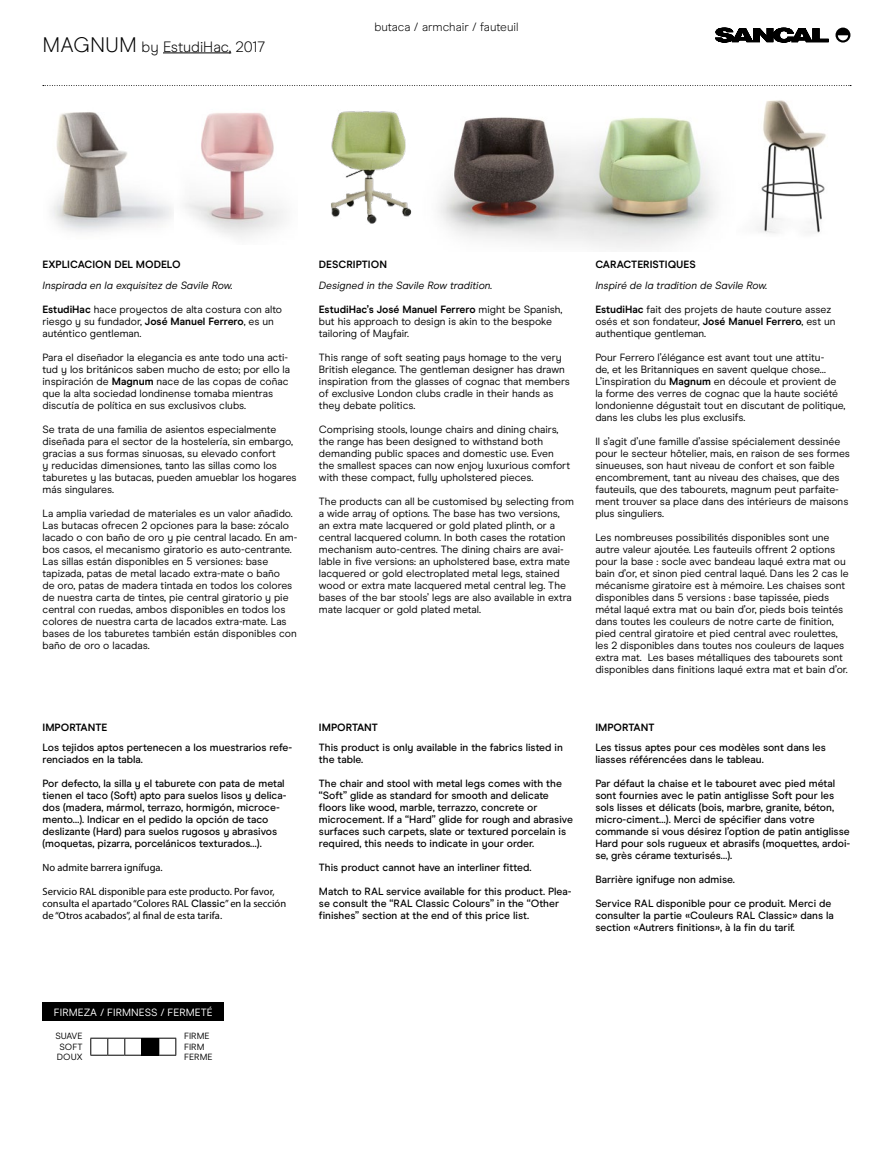
<style>
.page{position:relative;width:893px;height:1149px;background:#fff}
.page>*{position:absolute;margin:0;border:0;box-sizing:border-box;transform-origin:0 0}
.t1{font:300 15px "Modern Era";color:#000}
.t2{font:300 12px "Modern Era";color:#000}
.t3{font:10.5px/12px "Modern Era";color:#000}
.t4{font:500 10.5px/12px "Modern Era";color:#000}
.t5{font:10.5px/12px "Myriad Pro";color:#000}
.t6{font:italic 10.5px "Modern Era";color:#000}
.t7{font:700 10.5px "Modern Era";color:#000}
.t8{font:10.5px "Modern Era";color:#fff}
.t9{font:9px/10.5px "Modern Era";color:#000;text-align:justify}
.s1{font-size:21px}
.s2{font-weight:700}
.s3{font-family:"Modern Era";font-weight:500}
</style>
<div class="page">
<svg style="left:835px;top:28px;width:15px;height:15px"></svg>
<svg style="left:715px;top:28px;width:114px;height:15px"></svg>
<svg style="left:43px;top:85px;width:808px;height:1px"></svg>
<hr style="left:163px;top:52px;width:68px;height:1px;background:#000">
<div style="left:43px;top:1002px;width:181px;height:18px;background:#000"></div>
<svg style="left:90px;top:1037px;width:86px;height:18px"></svg>
<img style="left:438px;top:117px;width:278px;height:132px">
<img style="left:331px;top:111px;width:81px;height:113px">
<img style="left:51px;top:112px;width:122px;height:121px">
<img style="left:185px;top:113px;width:100px;height:126px">
<img style="left:757px;top:100px;width:69px;height:134px">
<h1 class="t1" style="left:43px;top:38px;width:224px"><span class="s1">MAGNUM</span> by EstudiHac, 2017</h1>
<p class="t2" style="left:374px;top:20px;width:146px">butaca / armchair / fauteuil</p>
<p class="t7" style="left:43px;top:258px;width:140px">EXPLICACION DEL MODELO</p>
<p class="t6" style="left:43px;top:279px;width:192px">Inspirada en la exquisitez de Savile Row.</p>
<p class="t3" style="left:43px;top:303px;width:241px"><span class="s2">EstudiHac</span> hace proyectos de alta costura con alto riesgo y su fundador, <span class="s2">José Manuel Ferrero</span>, es un auténtico gentleman.</p>
<p class="t3" style="left:43px;top:351px;width:249px">Para el diseñador la elegancia es ante todo una acti&shy;tud y los británicos saben mucho de esto; por ello la inspiración de <span class="s2">Magnum</span> nace de las copas de coñac que la alta sociedad londinense tomaba mientras discutía de política en sus exclusivos clubs.</p>
<p class="t3" style="left:43px;top:423px;width:256px">Se trata de una familia de asientos especialmente diseñada para el sector de la hostelería, sin embargo, gracias a sus formas sinuosas, su elevado confort<br>y reducidas dimensiones, tanto las sillas como los taburetes y las butacas, pueden amueblar los hogares más singulares.</p>
<p class="t3" style="left:43px;top:507px;width:256px">La amplia variedad de materiales es un valor añadido.<br>Las butacas ofrecen 2 opciones para la base: zócalo lacado o con baño de oro y pie central lacado. En am&shy;bos casos, el mecanismo giratorio es auto-centrante.<br>Las sillas están disponibles en 5 versiones: base tapizada, patas de metal lacado extra-mate o baño<br>de oro, patas de madera tintada en todos los colores de nuestra carta de tintes, pie central giratorio y pie central con ruedas, ambos disponibles en todos los colores de nuestra carta de lacados extra-mate. Las bases de los taburetes también están disponibles con baño de oro o lacadas.</p>
<p class="t7" style="left:319px;top:258px;width:70px">DESCRIPTION</p>
<p class="t6" style="left:319px;top:279px;width:175px">Designed in the Savile Row tradition.</p>
<p class="t3" style="left:319px;top:303px;width:245px"><span class="s2">EstudiHac’s José Manuel Ferrero</span> might be Spanish, but his approach to design is akin to the bespoke tailoring of Mayfair.</p>
<p class="t3" style="left:319px;top:351px;width:252px">This range of soft seating pays homage to the very British elegance. The gentleman designer has drawn inspiration from the glasses of cognac that members of exclusive London clubs cradle in their hands as they debate politics.</p>
<p class="t3" style="left:319px;top:423px;width:253px">Comprising stools, lounge chairs and dining chairs, the range has been designed to withstand both demanding public spaces and domestic use. Even the smallest spaces can now enjoy luxurious comfort with these compact, fully upholstered pieces.</p>
<p class="t3" style="left:319px;top:495px;width:257px">The products can all be customised by selecting from a wide array of options. The base has two versions,<br>an extra mate lacquered or gold plated plinth, or a central lacquered column. In both cases the rotation mechanism auto-centres. The dining chairs are avai&shy;lable in five versions: an upholstered base, extra mate lacquered or gold electroplated metal legs, stained wood or extra mate lacquered metal central leg. The bases of the bar stools’ legs are also available in extra mate lacquer or gold plated metal.</p>
<p class="t7" style="left:43px;top:720px;width:66px">IMPORTANTE</p>
<p class="t4" style="left:43px;top:741px;width:251px">Los tejidos aptos pertenecen a los muestrarios refe&shy;renciados en la tabla.</p>
<p class="t4" style="left:43px;top:777px;width:246px">Por defecto, la silla y el taburete con pata de metal tienen el taco (Soft) apto para suelos lisos y delica&shy;dos (madera, mármol, terrazo, hormigón, microce&shy;mento…). Indicar en el pedido la opción de taco deslizante (Hard) para suelos rugosos y abrasivos (moquetas, pizarra, porcelánicos texturados…).</p>
<p class="t5" style="left:43px;top:861px;width:122px">No admite barrera ignífuga.</p>
<p class="t5" style="left:43px;top:885px;width:245px">Servicio RAL disponible para este producto. Por favor, consulta el apartado “Colores RAL <span class="s3">Classic</span>” en la sección de “Otros acabados”, al final de esta tarifa.</p>
<p class="t7" style="left:319px;top:720px;width:61px">IMPORTANT</p>
<p class="t4" style="left:319px;top:741px;width:245px">This product is only available in the fabrics listed in the table.</p>
<p class="t4" style="left:319px;top:777px;width:256px">The chair and stool with metal legs comes with the “Soft” glide as standard for smooth and delicate floors like wood, marble, terrazzo, concrete or microcement. If a “Hard” glide for rough and abrasive surfaces such carpets, slate or textured porcelain is required, this needs to indicate in your order.</p>
<p class="t4" style="left:319px;top:861px;width:214px">This product cannot have an interliner fitted.</p>
<p class="t4" style="left:319px;top:885px;width:254px">Match to RAL service available for this product. Plea&shy;se consult the “RAL Classic Colours” in the “Other finishes” section at the end of this price list.</p>
<p class="t7" style="left:595px;top:258px;width:102px">CARACTERISTIQUES</p>
<p class="t6" style="left:595px;top:279px;width:174px">Inspiré de la tradition de Savile Row.</p>
<p class="t3" style="left:595px;top:303px;width:242px"><span class="s2">EstudiHac</span> fait des projets de haute couture assez osés et son fondateur, <span class="s2">José Manuel Ferrero</span>, est un authentique gentleman.</p>
<p class="t3" style="left:595px;top:351px;width:252px">Pour Ferrero l’élégance est avant tout une attitu-<br>de, et les Britanniques en savent quelque chose… L’inspiration du <span class="s2">Magnum</span> en découle et provient de la forme des verres de cognac que la haute société londonienne dégustait tout en discutant de politique, dans les clubs les plus exclusifs.</p>
<p class="t3" style="left:595px;top:435px;width:256px">Il s’agit d’une famille d’assise spécialement dessinée pour le secteur hôtelier, mais, en raison de ses formes sinueuses, son haut niveau de confort et son faible encombrement, tant au niveau des chaises, que des fauteuils, que des tabourets, magnum peut parfaite&shy;ment trouver sa place dans des intérieurs de maisons plus singuliers.</p>
<p class="t3" style="left:595px;top:531px;width:255px">Les nombreuses possibilités disponibles sont une autre valeur ajoutée. Les fauteuils offrent 2 options pour la base : socle avec bandeau laqué extra mat ou bain d’or, et sinon pied central laqué. Dans les 2 cas le mécanisme giratoire est à mémoire. Les chaises sont disponibles dans 5 versions : base tapissée, pieds métal laqué extra mat ou bain d’or, pieds bois teintés dans toutes les couleurs de notre carte de finition, pied central giratoire et pied central avec roulettes, les 2 disponibles dans toutes nos couleurs de laques extra mat. Les bases métalliques des tabourets sont disponibles dans finitions laqué extra mat et bain d’or.</p>
<p class="t7" style="left:595px;top:720px;width:61px">IMPORTANT</p>
<p class="t4" style="left:595px;top:741px;width:232px">Les tissus aptes pour ces modèles sont dans les liasses référencées dans le tableau.</p>
<p class="t4" style="left:595px;top:777px;width:256px">Par défaut la chaise et le tabouret avec pied métal sont fournies avec le patin antiglisse Soft pour les sols lisses et délicats (bois, marbre, granite, béton, micro-ciment…). Merci de spécifier dans votre commande si vous désirez l’option de patin antiglisse Hard pour sols rugueux et abrasifs (moquettes, ardoi&shy;se, grès cérame texturisés…).</p>
<p class="t4" style="left:595px;top:873px;width:141px">Barrière ignifuge non admise.</p>
<p class="t4" style="left:595px;top:897px;width:240px">Service RAL disponible pour ce produit. Merci de consulter la partie «Couleurs RAL Classic» dans la section «Autrers finitions», à la fin du tarif.</p>
<p class="t8" style="left:54px;top:1005px;width:160px">FIRMEZA / FIRMNESS / FERMETÉ</p>
<p class="t9" style="left:55px;top:1030px;width:29px">SUAVE SOFT DOUX</p>
<p class="t9" style="left:184px;top:1030px;width:30px;text-align:left">FIRME<br>FIRM<br>FERME</p>
</div>
